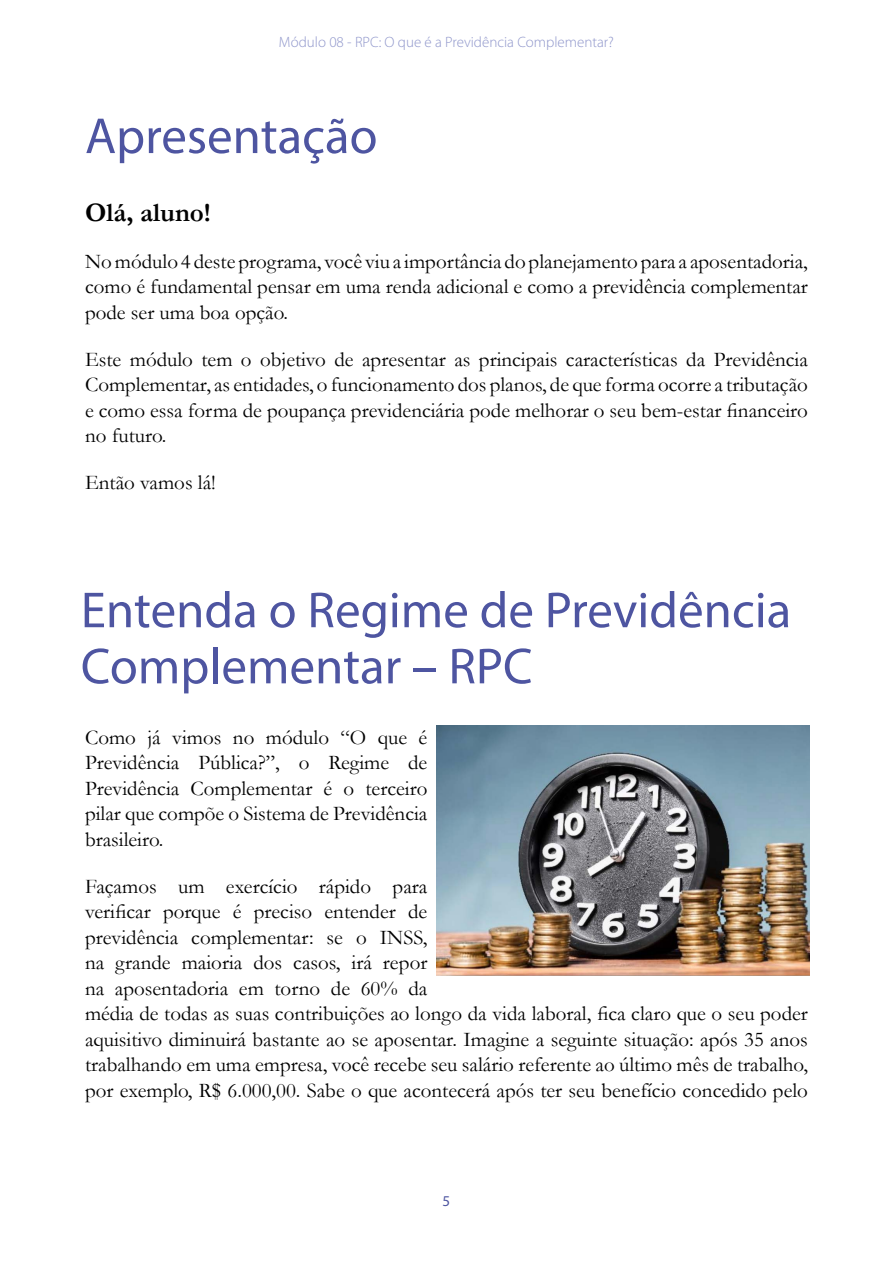
<style>
.page{position:relative;width:893px;height:1263px;background:#fff}
.page>*{position:absolute;margin:0;border:0;box-sizing:border-box;transform-origin:0 0}
.t1{font:51px/56.1px "Myriad Pro";color:#4e55a1}
.t2{font:700 27px "Garamond";color:#000}
.t3{font:21px/25.5px "Garamond";color:#000;text-align:justify}
.t4{font:300 15px "Myriad Pro";color:#8f96cb}
.t5{font:15px "Myriad Pro";color:#4e55a1}
</style>
<div class="page">
<img style="left:437px;top:725px;width:372px;height:251px">
<p class="t4" style="left:279px;top:33px;width:336px">Módulo 08 - RPC: O que é a Previdência Complementar?</p>
<h1 class="t1" style="left:85px;top:107px;width:294px">Apresentação</h1>
<p class="t2" style="left:85px;top:194px;width:127px">Olá, aluno!</p>
<p class="t3" style="left:85px;top:248px;width:724px">No módulo 4 deste programa, você viu a importância do planejamento para a aposentadoria, como é fundamental pensar em uma renda adicional e como a previdência complementar pode ser uma boa opção.</p>
<p class="t3" style="left:85px;top:346px;width:724px">Este módulo tem o objetivo de apresentar as principais características da Previdência Complementar, as entidades, o funcionamento dos planos, de que forma ocorre a tributação e como essa forma de poupança previdenciária pode melhorar o seu bem-estar financeiro no futuro.</p>
<p class="t3" style="left:85px;top:469px;width:132px">Então vamos lá!</p>
<h1 class="t1" style="left:81px;top:581px;width:712px">Entenda o Regime de Previdência<br>Complementar – RPC</h1>
<p class="t3" style="left:85px;top:724px;width:344px">Como já vimos no módulo “O que é Previdência Pública?”, o Regime de Previdência Complementar é o terceiro pilar que compõe o Sistema de Previdência brasileiro.</p>
<p class="t3" style="left:85px;top:873px;width:724px;text-align:left">Façamos um exercício rápido para<br>verificar porque é preciso entender de<br>previdência complementar: se o INSS,<br>na grande maioria dos casos, irá repor<br>na aposentadoria em torno de 60% da<br>média de todas as suas contribuições ao longo da vida laboral, fica claro que o seu poder aquisitivo diminuirá bastante ao se aposentar. Imagine a seguinte situação: após 35 anos trabalhando em uma empresa, você recebe seu salário referente ao último mês de trabalho, por exemplo, R$ 6.000,00. Sabe o que acontecerá após ter seu benefício concedido pelo</p>
<p class="t5" style="left:443px;top:1192px;width:9px">5</p>
</div>
